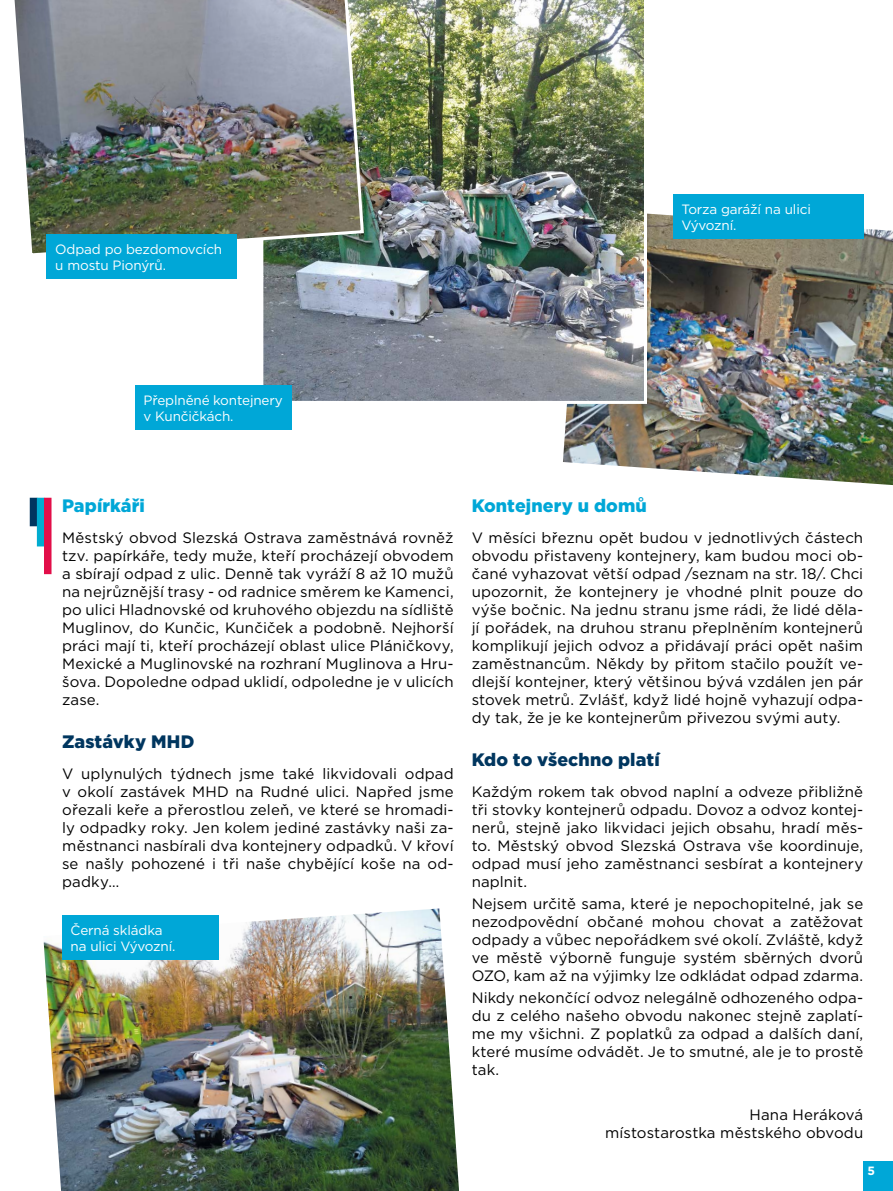
<style>
.page{position:relative;width:893px;height:1191px;background:#fff}
.page>*{position:absolute;margin:0;border:0;box-sizing:border-box;transform-origin:0 0}
.t1{font:900 18px "Gotham";letter-spacing:.005em;color:#00365f}
.t2{font:900 18px "Gotham";letter-spacing:.005em;color:#00a7d7}
.t3{font:15px/18px "Gotham";letter-spacing:.005em;color:#000;text-align:justify}
.t4{font:13.5px/16.2px "Gotham";letter-spacing:-.01em;color:#fff}
.t5{font:700 12px "Gotham";color:#fff}
</style>
<div class="page">
<img style="left:563px;top:204px;width:330px;height:282px">
<div style="left:30px;top:498px;width:7px;height:28px;background:#00365f"></div>
<div style="left:37px;top:498px;width:7px;height:48px;background:#00acd0"></div>
<div style="left:44px;top:498px;width:8px;height:76px;background:#e20e49"></div>
<img style="left:263px;top:0;width:384px;height:404px">
<img style="left:43px;top:908px;width:416px;height:283px">
<img style="left:14px;top:0;width:351px;height:258px">
<div style="left:47px;top:234px;width:190px;height:44px;background:#00a7d7"></div>
<div style="left:673px;top:195px;width:190px;height:44px;background:#00a7d7"></div>
<div style="left:135px;top:385px;width:156px;height:44px;background:#00a7d7"></div>
<div style="left:62px;top:915px;width:156px;height:44px;background:#00a7d7"></div>
<div style="left:863px;top:1161px;width:30px;height:30px;background:#00a7d7"></div>
<p class="t4" style="left:55px;top:241px;width:168px">Odpad po bezdomovcích u mostu Pionýrů.</p>
<p class="t4" style="left:681px;top:201px;width:131px">Torza garáží na ulici<br>Vývozní.</p>
<p class="t4" style="left:144px;top:392px;width:141px">Přeplněné kontejnery v Kunčičkách.</p>
<p class="t2" style="left:62px;top:493px;width:84px">Papírkáři</p>
<p class="t3" style="left:62px;top:528px;width:393px">Městský obvod Slezská Ostrava zaměstnává rovněž tzv. papírkáře, tedy muže, kteří procházejí obvodem a sbírají odpad z ulic. Denně tak vyráží 8 až 10 mužů na nejrůznější trasy - od radnice směrem ke Kamenci, po ulici Hladnovské od kruhového objezdu na sídliště Muglinov, do Kunčic, Kunčiček a podobně. Nejhorší práci mají ti, kteří procházejí oblast ulice Pláničkovy, Mexické a Muglinovské na rozhraní Muglinova a Hru&shy;šova. Dopoledne odpad uklidí, odpoledne je v ulicích zase.</p>
<p class="t1" style="left:62px;top:729px;width:134px">Zastávky MHD</p>
<p class="t3" style="left:62px;top:764px;width:393px">V uplynulých týdnech jsme také likvidovali odpad v okolí zastávek MHD na Rudné ulici. Napřed jsme ořezali keře a přerostlou zeleň, ve které se hromadi&shy;ly odpadky roky. Jen kolem jediné zastávky naši za&shy;městnanci nasbírali dva kontejnery odpadků. V křoví se našly pohozené i tři naše chybějící koše na od&shy;padky…</p>
<p class="t4" style="left:71px;top:921px;width:106px">Černá skládka na ulici Vývozní.</p>
<p class="t2" style="left:472px;top:493px;width:177px">Kontejnery u domů</p>
<p class="t3" style="left:472px;top:528px;width:393px">V měsíci březnu opět budou v jednotlivých částech obvodu přistaveny kontejnery, kam budou moci ob&shy;čané vyhazovat větší odpad /seznam na str. 18/. Chci upozornit, že kontejnery je vhodné plnit pouze do výše bočnic. Na jednu stranu jsme rádi, že lidé děla&shy;jí pořádek, na druhou stranu přeplněním kontejnerů komplikují jejich odvoz a přidávají práci opět našim zaměstnancům. Někdy by přitom stačilo použít ve&shy;dlejší kontejner, který většinou bývá vzdálen jen pár stovek metrů. Zvlášť, když lidé hojně vyhazují odpa&shy;dy tak, že je ke kontejnerům přivezou svými auty.</p>
<p class="t1" style="left:472px;top:747px;width:190px">Kdo to všechno platí</p>
<p class="t3" style="left:472px;top:782px;width:393px">Každým rokem tak obvod naplní a odveze přibližně tři stovky kontejnerů odpadu. Dovoz a odvoz kontej&shy;nerů, stejně jako likvidaci jejich obsahu, hradí měs&shy;to. Městský obvod Slezská Ostrava vše koordinuje, odpad musí jeho zaměstnanci sesbírat a kontejnery naplnit.</p>
<p class="t3" style="left:472px;top:894px;width:393px">Nejsem určitě sama, které je nepochopitelné, jak se nezodpovědní občané mohou chovat a zatěžovat odpady a vůbec nepořádkem své okolí. Zvláště, když ve městě výborně funguje systém sběrných dvorů OZO, kam až na výjimky lze odkládat odpad zdarma.</p>
<p class="t3" style="left:472px;top:988px;width:393px">Nikdy nekončící odvoz nelegálně odhozeného odpa&shy;du z celého našeho obvodu nakonec stejně zaplatí&shy;me my všichni. Z poplatků za odpad a dalších daní, které musíme odvádět. Je to smutné, ale je to prostě tak.</p>
<p class="t3" style="left:605px;top:1105px;width:259px;text-align:right">Hana Heráková<br>místostarostka městského obvodu</p>
<p class="t5" style="left:867px;top:1162px;width:9px">5</p>
</div>
